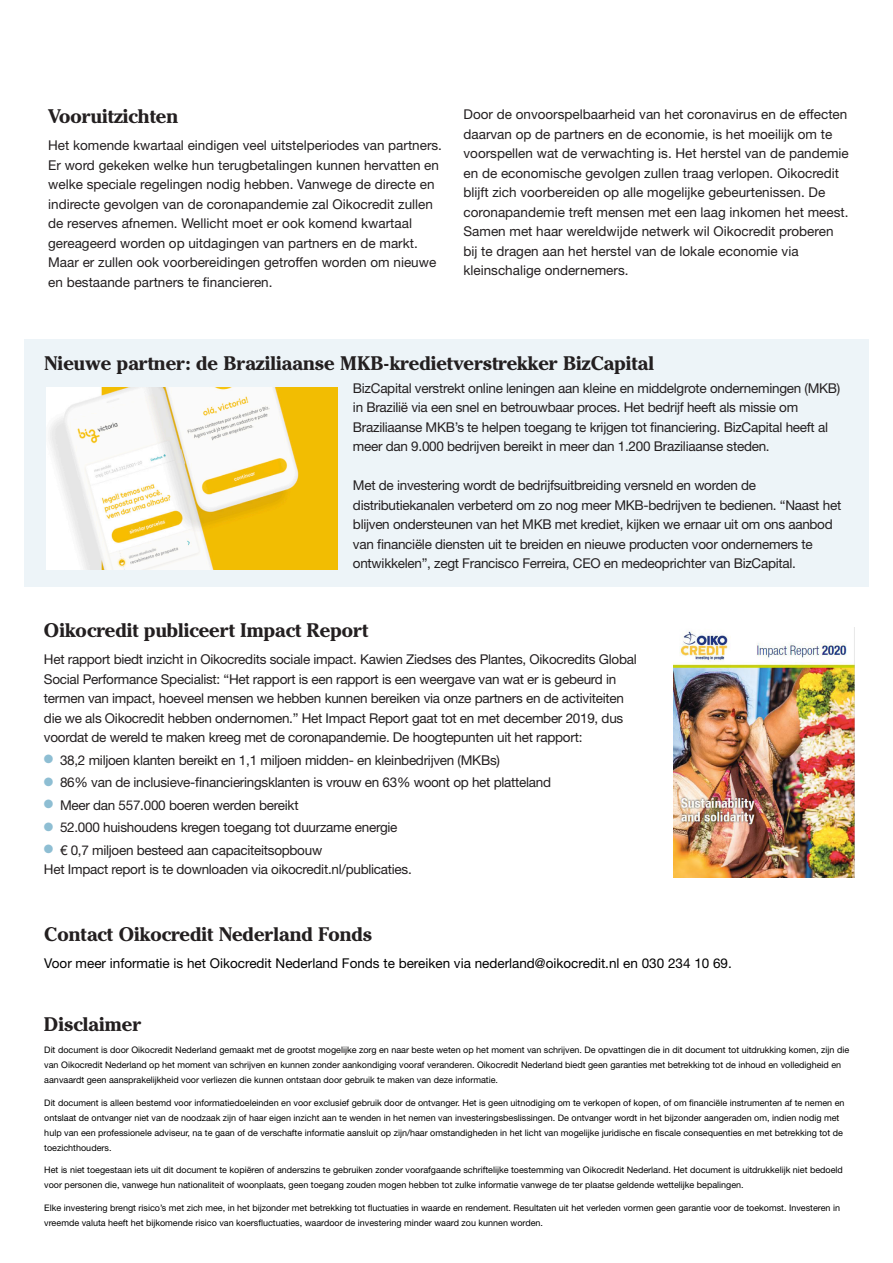
<style>
.page{position:relative;width:893px;height:1263px;background:#fff}
.page>*{position:absolute;margin:0;border:0;box-sizing:border-box;transform-origin:0 0}
.t1{font:700 19.5px "Cheltenham ITCBQ";color:#231f20}
.t2{font:13.5px/19.5px "Helvetica Neue LT Std";letter-spacing:-.02em;color:#231f20}
.t3{font:13.5px/19.5px "Helvetica Neue LT Std";color:#231f20}
.t4{font:13.5px "Helvetica Neue LT Std";color:#000001}
.t5{font:9px/15px "Helvetica Neue LT Std";color:#000001}
.s1{color:#8ebed3}
</style>
<div class="page">
<div style="left:24px;top:339px;width:844px;height:247px;background:#edf4f8"></div>
<img style="left:47px;top:387px;width:290px;height:182px">
<img style="left:673px;top:628px;width:182px;height:249px">
<p class="t1" style="left:48px;top:105px;width:132px">Vooruitzichten</p>
<p class="t3" style="left:48px;top:136px;width:395px">Het komende kwartaal eindigen veel uitstelperiodes van partners.<br>Er word gekeken welke hun terugbetalingen kunnen hervatten en welke speciale regelingen nodig hebben. Vanwege de directe en indirecte gevolgen van de coronapandemie zal Oikocredit zullen de reserves afnemen. Wellicht moet er ook komend kwartaal gereageerd worden op uitdagingen van partners en de markt.<br>Maar er zullen ook voorbereidingen getroffen worden om nieuwe en bestaande partners te financieren.</p>
<p class="t3" style="left:463px;top:104px;width:387px">Door de onvoorspelbaarheid van het coronavirus en de effecten daarvan op de partners en de economie, is het moeilijk om te voorspellen wat de verwachting is. Het herstel van de pandemie en de economische gevolgen zullen traag verlopen. Oikocredit blijft zich voorbereiden op alle mogelijke gebeurtenissen. De coronapandemie treft mensen met een laag inkomen het meest.<br>Samen met haar wereldwijde netwerk wil Oikocredit proberen bij te dragen aan het herstel van de lokale economie via kleinschalige ondernemers.</p>
<p class="t1" style="left:45px;top:352px;width:611px">Nieuwe partner: de Braziliaanse MKB-kredietverstrekker BizCapital</p>
<p class="t2" style="left:353px;top:378px;width:489px">BizCapital verstrekt online leningen aan kleine en middelgrote ondernemingen (MKB) in Brazilië via een snel en betrouwbaar proces. Het bedrijf heeft als missie om Braziliaanse MKB’s te helpen toegang te krijgen tot financiering. BizCapital heeft al meer dan 9.000 bedrijven bereikt in meer dan 1.200 Braziliaanse steden.</p>
<p class="t2" style="left:353px;top:476px;width:490px">Met de investering wordt de bedrijfsuitbreiding versneld en worden de distributiekanalen verbeterd om zo nog meer MKB-bedrijven te bedienen. “Naast het blijven ondersteunen van het MKB met krediet, kijken we ernaar uit om ons aanbod van financiële diensten uit te breiden en nieuwe producten voor ondernemers te ontwikkelen”, zegt Francisco Ferreira, CEO en medeoprichter van BizCapital.</p>
<p class="t1" style="left:44px;top:619px;width:326px">Oikocredit publiceert Impact Report</p>
<p class="t2" style="left:44px;top:649px;width:594px">Het rapport biedt inzicht in Oikocredits sociale impact. Kawien Ziedses des Plantes, Oikocredits Global Social Performance Specialist: “Het rapport is een rapport is een weergave van wat er is gebeurd in termen van impact, hoeveel mensen we hebben kunnen bereiken via onze partners en de activiteiten die we als Oikocredit hebben ondernomen.” Het Impact Report gaat tot en met december 2019, dus voordat de wereld te maken kreeg met de coronapandemie. De hoogtepunten uit het rapport:</p>
<p class="t2" style="left:44px;top:750px;width:458px"><span class="s1">●</span> 38,2 miljoen klanten bereikt en 1,1 miljoen midden- en kleinbedrijven (MKBs)</p>
<p class="t2" style="left:44px;top:772px;width:509px"><span class="s1">●</span> 86% van de inclusieve-financieringsklanten is vrouw en 63% woont op het platteland</p>
<p class="t2" style="left:44px;top:795px;width:256px"><span class="s1">●</span> Meer dan 557.000 boeren werden bereikt</p>
<p class="t2" style="left:44px;top:817px;width:355px"><span class="s1">●</span> 52.000 huishoudens kregen toegang tot duurzame energie</p>
<p class="t2" style="left:44px;top:840px;width:280px"><span class="s1">●</span> € 0,7 miljoen besteed aan capaciteitsopbouw</p>
<p class="t2" style="left:44px;top:859px;width:369px">Het Impact report is te downloaden via oikocredit.nl/publicaties.</p>
<p class="t1" style="left:44px;top:923px;width:329px">Contact Oikocredit Nederland Fonds</p>
<p class="t4" style="left:44px;top:955px;width:689px">Voor meer informatie is het Oikocredit Nederland Fonds te bereiken via nederland@oikocredit.nl en 030 234 10 69.</p>
<p class="t1" style="left:44px;top:1013px;width:99px">Disclaimer</p>
<p class="t5" style="left:44px;top:1042px;width:806px">Dit document is door Oikocredit Nederland gemaakt met de grootst mogelijke zorg en naar beste weten op het moment van schrijven. De opvattingen die in dit document tot uitdrukking komen, zijn die van Oikocredit Nederland op het moment van schrijven en kunnen zonder aankondiging vooraf veranderen. Oikocredit Nederland biedt geen garanties met betrekking tot de inhoud en volledigheid en aanvaardt geen aansprakelijkheid voor verliezen die kunnen ontstaan door gebruik te maken van deze informatie.</p>
<p class="t5" style="left:44px;top:1095px;width:802px">Dit document is alleen bestemd voor informatiedoeleinden en voor exclusief gebruik door de ontvanger. Het is geen uitnodiging om te verkopen of kopen, of om financiële instrumenten af te nemen en ontslaat de ontvanger niet van de noodzaak zijn of haar eigen inzicht aan te wenden in het nemen van investeringsbeslissingen. De ontvanger wordt in het bijzonder aangeraden om, indien nodig met hulp van een professionele adviseur, na te gaan of de verschafte informatie aansluit op zijn/haar omstandigheden in het licht van mogelijke juridische en fiscale consequenties en met betrekking tot de toezichthouders.</p>
<p class="t5" style="left:44px;top:1162px;width:800px">Het is niet toegestaan iets uit dit document te kopiëren of anderszins te gebruiken zonder voorafgaande schriftelijke toestemming van Oikocredit Nederland. Het document is uitdrukkelijk niet bedoeld voor personen die, vanwege hun nationaliteit of woonplaats, geen toegang zouden mogen hebben tot zulke informatie vanwege de ter plaatse geldende wettelijke bepalingen.</p>
<p class="t5" style="left:44px;top:1200px;width:797px">Elke investering brengt risico’s met zich mee, in het bijzonder met betrekking tot fluctuaties in waarde en rendement. Resultaten uit het verleden vormen geen garantie voor de toekomst. Investeren in vreemde valuta heeft het bijkomende risico van koersfluctuaties, waardoor de investering minder waard zou kunnen worden.</p>
</div>
